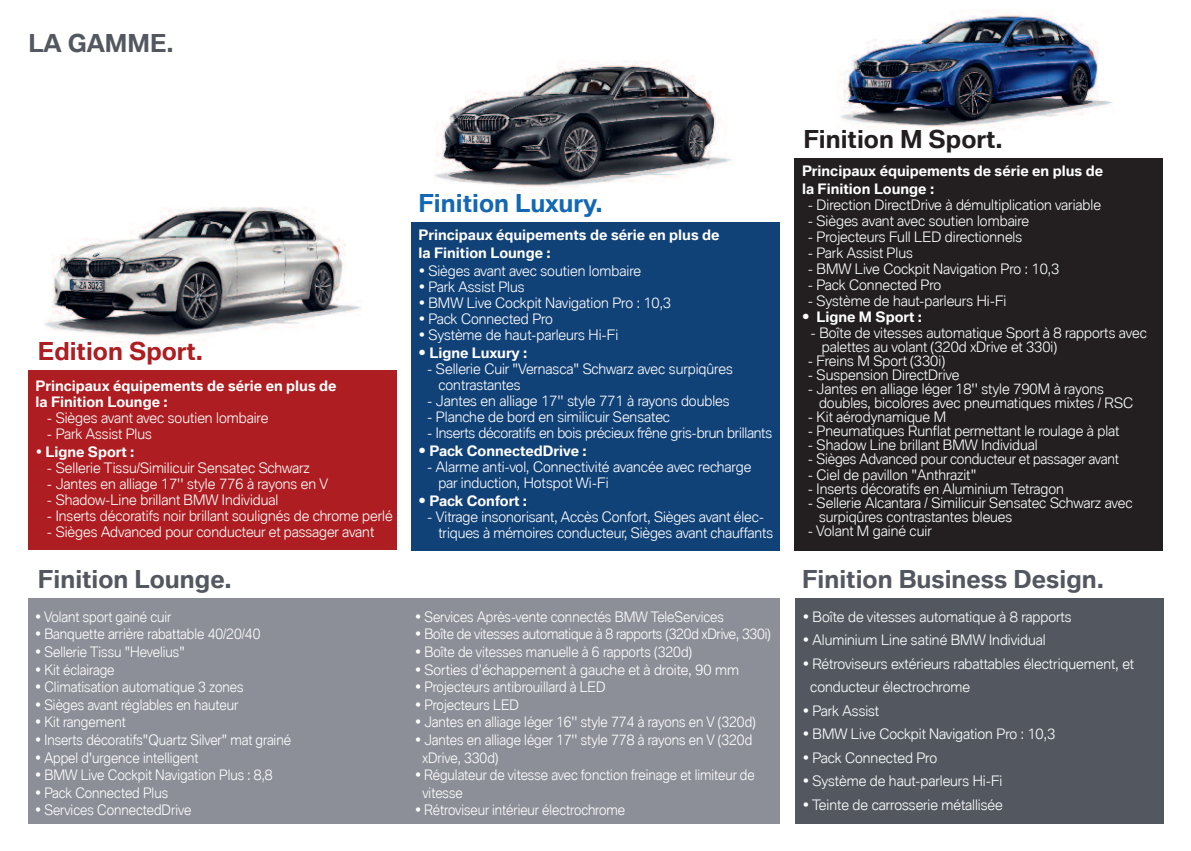
<style>
.page{position:relative;width:1191px;height:851px;background:#fff}
.page>*{position:absolute;margin:0;border:0;box-sizing:border-box;transform-origin:0 0}
.t1{font:700 24px "BMW Type Global Pro";color:#535860}
.t2{font:700 24px "BMW Type Global Pro";color:#1367b3}
.t3{font:700 24px "BMW Type Global Pro";color:#231f20}
.t4{font:700 24px "BMW Type Global Pro";color:#ad1d21}
.t5{font:300 14px/16px "BMW Type Global Pro";color:#fff}
.t6{font:300 14px/17.6px "BMW Type Global Pro";color:#fff;scale:.95 1}
.t7{font:700 14px/18px "BMW Type Global Pro";color:#fff}
.s1{font-weight:300}
</style>
<div class="page">
<img style="left:434px;top:61px;width:297px;height:130px">
<img style="left:45px;top:207px;width:316px;height:136px">
<img style="left:840px;top:11px;width:272px;height:119px">
<div style="left:795px;top:598px;width:368px;height:225px;background:#535860"></div>
<div style="left:28px;top:370px;width:369px;height:180px;background:#ad1d21"></div>
<div style="left:411px;top:222px;width:368px;height:328px;background:#104177"></div>
<div style="left:794px;top:158px;width:368px;height:392px;background:#231f20"></div>
<div style="left:28px;top:598px;width:751px;height:225px;background:#8c8f97"></div>
<h1 class="t1" style="left:28px;top:28px;width:147px">LA GAMME.</h1>
<h1 class="t4" style="left:38px;top:336px;width:167px">Edition Sport.</h1>
<p class="t7" style="left:35px;top:377px;width:303px;line-height:16px">Principaux équipements de série en plus de la Finition Lounge :</p>
<p class="t5" style="left:47px;top:409px;width:223px">- Sièges avant avec soutien lombaire</p>
<p class="t5" style="left:47px;top:426px;width:107px">- Park Assist Plus</p>
<p class="t7" style="left:36px;top:443px;width:100px"><span class="s1">•</span> Ligne Sport :</p>
<p class="t5" style="left:47px;top:459px;width:264px">- Sellerie Tissu/Similicuir Sensatec Schwarz</p>
<p class="t5" style="left:47px;top:475px;width:283px">- Jantes en alliage 17'' style 776 à rayons en V</p>
<p class="t5" style="left:47px;top:491px;width:233px">- Shadow-Line brillant BMW Individual</p>
<p class="t5" style="left:47px;top:507px;width:347px">- Inserts décoratifs noir brillant soulignés de chrome perlé</p>
<p class="t5" style="left:47px;top:523px;width:329px">- Sièges Advanced pour conducteur et passager avant</p>
<h1 class="t1" style="left:38px;top:564px;width:195px">Finition Lounge.</h1>
<p class="t6" style="left:36px;top:607px;width:144px">• Volant sport gainé cuir</p>
<p class="t6" style="left:36px;top:625px;width:238px">• Banquette arrière rabattable 40/20/40</p>
<p class="t6" style="left:36px;top:642px;width:158px">• Sellerie Tissu "Hevelius"</p>
<p class="t6" style="left:36px;top:660px;width:85px">• Kit éclairage</p>
<p class="t6" style="left:36px;top:678px;width:220px">• Climatisation automatique 3 zones</p>
<p class="t6" style="left:36px;top:695px;width:215px">• Sièges avant réglables en hauteur</p>
<p class="t6" style="left:36px;top:713px;width:96px">• Kit rangement</p>
<p class="t6" style="left:36px;top:730px;width:270px">• Inserts décoratifs"Quartz Silver" mat grainé</p>
<p class="t6" style="left:36px;top:748px;width:173px">• Appel d'urgence intelligent</p>
<p class="t6" style="left:36px;top:766px;width:251px">• BMW Live Cockpit Navigation Plus : 8,8</p>
<p class="t6" style="left:36px;top:783px;width:141px">• Pack Connected Plus</p>
<p class="t6" style="left:36px;top:801px;width:165px">• Services ConnectedDrive</p>
<h1 class="t2" style="left:418px;top:188px;width:186px">Finition Luxury.</h1>
<p class="t7" style="left:418px;top:225px;width:303px">Principaux équipements de série en plus de la Finition Lounge :</p>
<p class="t5" style="left:419px;top:262px;width:223px">• Sièges avant avec soutien lombaire</p>
<p class="t5" style="left:419px;top:278px;width:107px">• Park Assist Plus</p>
<p class="t5" style="left:419px;top:294px;width:253px">• BMW Live Cockpit Navigation Pro : 10,3</p>
<p class="t5" style="left:419px;top:310px;width:135px">• Pack Connected Pro</p>
<p class="t5" style="left:419px;top:326px;width:201px">• Système de haut-parleurs Hi-Fi</p>
<p class="t7" style="left:418px;top:343px;width:110px">• Ligne Luxury :</p>
<p class="t5" style="left:438px;top:360px;width:296px;text-indent:-11px">- Sellerie Cuir "Vernasca" Schwarz avec surpiqûres contrastantes</p>
<p class="t5" style="left:427px;top:392px;width:304px">- Jantes en alliage 17'' style 771 à rayons doubles</p>
<p class="t5" style="left:427px;top:408px;width:245px">- Planche de bord en similicuir Sensatec</p>
<p class="t5" style="left:427px;top:424px;width:347px">- Inserts décoratifs en bois précieux frêne gris-brun brillants</p>
<p class="t7" style="left:418px;top:441px;width:170px">• Pack ConnectedDrive :</p>
<p class="t5" style="left:438px;top:458px;width:314px;text-indent:-11px">- Alarme anti-vol, Connectivité avancée avec recharge par induction, Hotspot Wi-Fi</p>
<p class="t7" style="left:418px;top:491px;width:110px">• Pack Confort :</p>
<p class="t5" style="left:438px;top:508px;width:336px;text-indent:-11px">- Vitrage insonorisant, Accès Confort, Sièges avant élec&shy;triques à mémoires conducteur, Sièges avant chauffants</p>
<p class="t6" style="left:415px;top:607px;width:326px">• Services Après-vente connectés BMW TeleServices</p>
<p class="t6" style="left:415px;top:625px;width:375px">• Boîte de vitesses automatique à 8 rapports (320d xDrive, 330i)</p>
<p class="t6" style="left:415px;top:642px;width:293px">• Boîte de vitesses manuelle à 6 rapports (320d)</p>
<p class="t6" style="left:415px;top:660px;width:342px">• Sorties d’échappement à gauche et à droite, 90 mm</p>
<p class="t6" style="left:415px;top:678px;width:202px">• Projecteurs antibrouillard à LED</p>
<p class="t6" style="left:415px;top:695px;width:110px">• Projecteurs LED</p>
<p class="t6" style="left:415px;top:713px;width:360px">• Jantes en alliage léger 16'' style 774 à rayons en V (320d)</p>
<p class="t6" style="left:422px;top:730px;width:349px;text-indent:-7px">• Jantes en alliage léger 17'' style 778 à rayons en V (320d xDrive, 330d)</p>
<p class="t6" style="left:422px;top:766px;width:351px;text-indent:-7px">• Régulateur de vitesse avec fonction freinage et limiteur de vitesse</p>
<p class="t6" style="left:415px;top:801px;width:222px">• Rétroviseur intérieur électrochrome</p>
<h1 class="t3" style="left:803px;top:124px;width:201px">Finition M Sport.</h1>
<p class="t7" style="left:802px;top:161px;width:303px">Principaux équipements de série en plus de la Finition Lounge :</p>
<p class="t5" style="left:807px;top:196px;width:295px">- Direction DirectDrive à démultiplication variable</p>
<p class="t5" style="left:807px;top:212px;width:223px">- Sièges avant avec soutien lombaire</p>
<p class="t5" style="left:807px;top:228px;width:216px">- Projecteurs Full LED directionnels</p>
<p class="t5" style="left:807px;top:244px;width:107px">- Park Assist Plus</p>
<p class="t5" style="left:807px;top:260px;width:253px">- BMW Live Cockpit Navigation Pro : 10,3</p>
<p class="t5" style="left:807px;top:276px;width:135px">- Pack Connected Pro</p>
<p class="t5" style="left:807px;top:292px;width:200px">- Système de haut-parleurs Hi-Fi</p>
<p class="t7" style="left:802px;top:307px;width:122px">• Ligne M Sport :</p>
<p class="t5" style="left:822px;top:325px;width:326px;line-height:14px;text-indent:-11px">- Boîte de vitesses automatique Sport à 8 rapports avec palettes au volant (320d xDrive et 330i)</p>
<p class="t5" style="left:807px;top:352px;width:139px">- Freins M Sport (330i)</p>
<p class="t5" style="left:807px;top:366px;width:153px">- Suspension DirectDrive</p>
<p class="t5" style="left:819px;top:381px;width:316px;line-height:14px;text-indent:-11px">- Jantes en alliage léger 18'' style 790M à rayons doubles, bicolores avec pneumatiques mixtes / RSC</p>
<p class="t5" style="left:807px;top:408px;width:140px">- Kit aérodynamique M</p>
<p class="t5" style="left:807px;top:422px;width:313px">- Pneumatiques Runflat permettant le roulage à plat</p>
<p class="t5" style="left:807px;top:436px;width:231px">- Shadow Line brillant BMW Individual</p>
<p class="t5" style="left:807px;top:450px;width:313px">- Sièges Advanced pour conducteur et passager avant</p>
<p class="t5" style="left:807px;top:466px;width:170px">- Ciel de pavillon "Anthrazit"</p>
<p class="t5" style="left:807px;top:480px;width:258px">- Inserts décoratifs en Aluminium Tetragon</p>
<p class="t5" style="left:819px;top:495px;width:315px;line-height:14px;text-indent:-11px">- Sellerie Alcantara / Similicuir Sensatec Schwarz avec surpiqûres contrastantes bleues</p>
<p class="t5" style="left:807px;top:522px;width:126px">- Volant M gainé cuir</p>
<h1 class="t1" style="left:802px;top:564px;width:304px">Finition Business Design.</h1>
<p class="t5" style="left:803px;top:608px;width:270px">• Boîte de vitesses automatique à 8 rapports</p>
<p class="t5" style="left:803px;top:631px;width:244px">• Aluminium Line satiné BMW Individual</p>
<p class="t5" style="left:810px;top:651px;width:325px;line-height:23.4px;text-indent:-7px">• Rétroviseurs extérieurs rabattables électriquement, et conducteur électrochrome</p>
<p class="t5" style="left:803px;top:702px;width:78px">• Park Assist</p>
<p class="t5" style="left:803px;top:725px;width:253px">• BMW Live Cockpit Navigation Pro : 10,3</p>
<p class="t5" style="left:803px;top:749px;width:135px">• Pack Connected Pro</p>
<p class="t5" style="left:803px;top:772px;width:201px">• Système de haut-parleurs Hi-Fi</p>
<p class="t5" style="left:803px;top:796px;width:201px">• Teinte de carrosserie métallisée</p>
</div>
